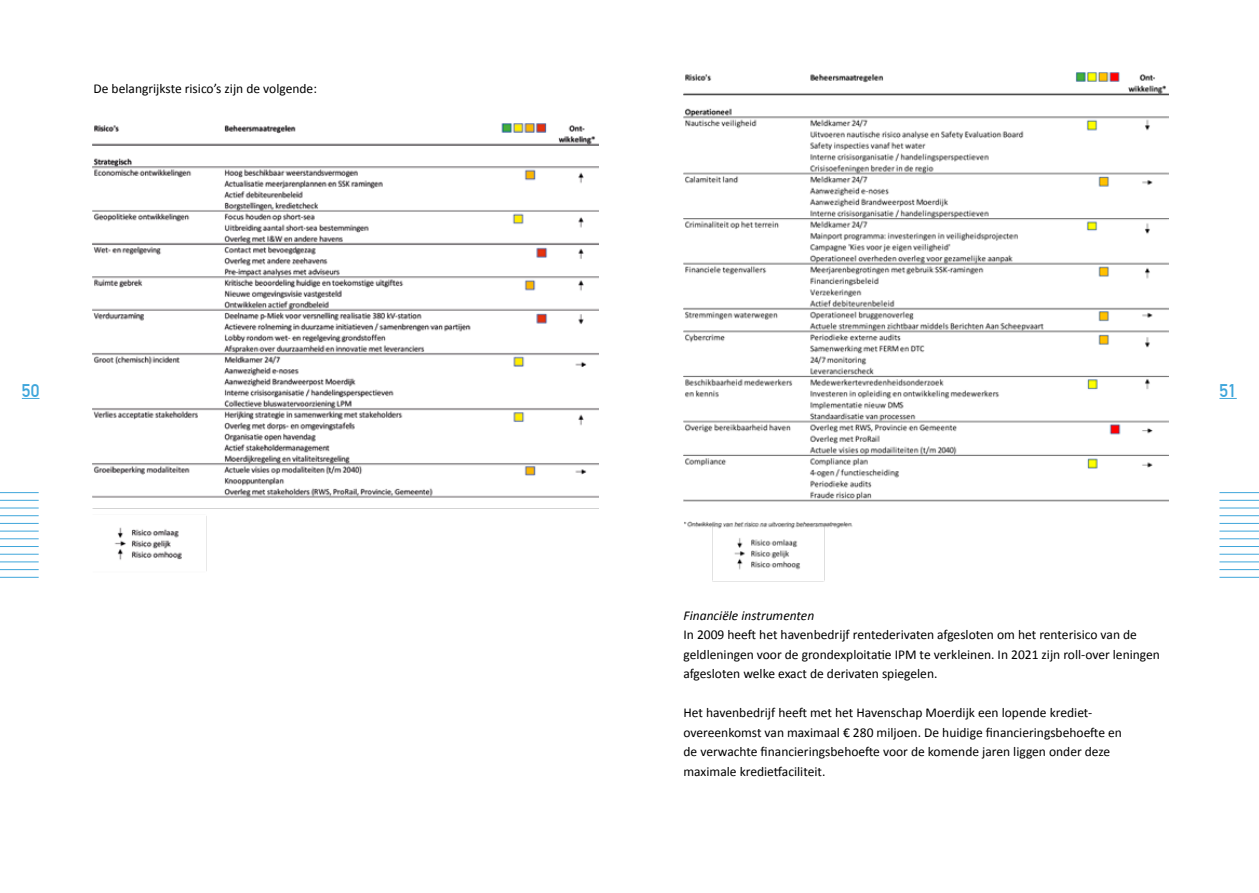
<style>
.page{position:relative;width:1259px;height:893px;background:#fff}
.page>*{position:absolute;margin:0;border:0;box-sizing:border-box;transform-origin:0 0}
.t1{font:700 18px "DIN Alternate";color:#3fa6db}
.t2{font:13.5px/19.5px "Calibri";color:#000}
.t3{font:italic 13.5px "Calibri";color:#000}
</style>
<div class="page">
<svg style="left:22px;top:398px;width:17px;height:1px"></svg>
<svg style="left:1219px;top:398px;width:17px;height:1px"></svg>
<hr style="left:1219px;top:492px;width:40px;height:1px;background:#3fa6db">
<hr style="left:1219px;top:500px;width:40px;height:1px;background:#3fa6db">
<hr style="left:1219px;top:508px;width:40px;height:1px;background:#3fa6db">
<hr style="left:1219px;top:515px;width:40px;height:1px;background:#3fa6db">
<hr style="left:1219px;top:523px;width:40px;height:1px;background:#3fa6db">
<hr style="left:1219px;top:531px;width:40px;height:1px;background:#3fa6db">
<hr style="left:1219px;top:538px;width:40px;height:1px;background:#3fa6db">
<hr style="left:1219px;top:546px;width:40px;height:1px;background:#3fa6db">
<hr style="left:1219px;top:554px;width:40px;height:1px;background:#3fa6db">
<hr style="left:1219px;top:561px;width:40px;height:1px;background:#3fa6db">
<hr style="left:1219px;top:569px;width:40px;height:1px;background:#3fa6db">
<hr style="left:1219px;top:577px;width:40px;height:1px;background:#3fa6db">
<hr style="left:0;top:492px;width:39px;height:1px;background:#3fa6db">
<hr style="left:0;top:500px;width:39px;height:1px;background:#3fa6db">
<hr style="left:0;top:508px;width:39px;height:1px;background:#3fa6db">
<hr style="left:0;top:515px;width:39px;height:1px;background:#3fa6db">
<hr style="left:0;top:523px;width:39px;height:1px;background:#3fa6db">
<hr style="left:0;top:531px;width:39px;height:1px;background:#3fa6db">
<hr style="left:0;top:538px;width:39px;height:1px;background:#3fa6db">
<hr style="left:0;top:546px;width:39px;height:1px;background:#3fa6db">
<hr style="left:0;top:554px;width:39px;height:1px;background:#3fa6db">
<hr style="left:0;top:561px;width:39px;height:1px;background:#3fa6db">
<hr style="left:0;top:569px;width:39px;height:1px;background:#3fa6db">
<hr style="left:0;top:577px;width:39px;height:1px;background:#3fa6db">
<img style="left:683px;top:72px;width:485px;height:510px">
<img style="left:92px;top:123px;width:506px;height:448px">
<p class="t2" style="left:94px;top:78px;width:225px">De belangrijkste risico’s zijn de volgende:</p>
<h1 class="t1" style="left:22px;top:377px;width:19px">50</h1>
<h1 class="t1" style="left:1219px;top:377px;width:19px">51</h1>
<p class="t3" style="left:683px;top:607px;width:132px">Financiële instrumenten</p>
<p class="t2" style="left:683px;top:624px;width:478px">In 2009 heeft het havenbedrijf rentederivaten afgesloten om het renterisico van de geldleningen voor de grondexploitatie IPM te verkleinen. In 2021 zijn roll-over leningen afgesloten welke exact de derivaten spiegelen.</p>
<p class="t2" style="left:683px;top:702px;width:440px">Het havenbedrijf heeft met het Havenschap Moerdijk een lopende krediet&shy;overeenkomst van maximaal € 280 miljoen. De huidige financieringsbehoefte en de verwachte financieringsbehoefte voor de komende jaren liggen onder deze maximale kredietfaciliteit.</p>
</div>
